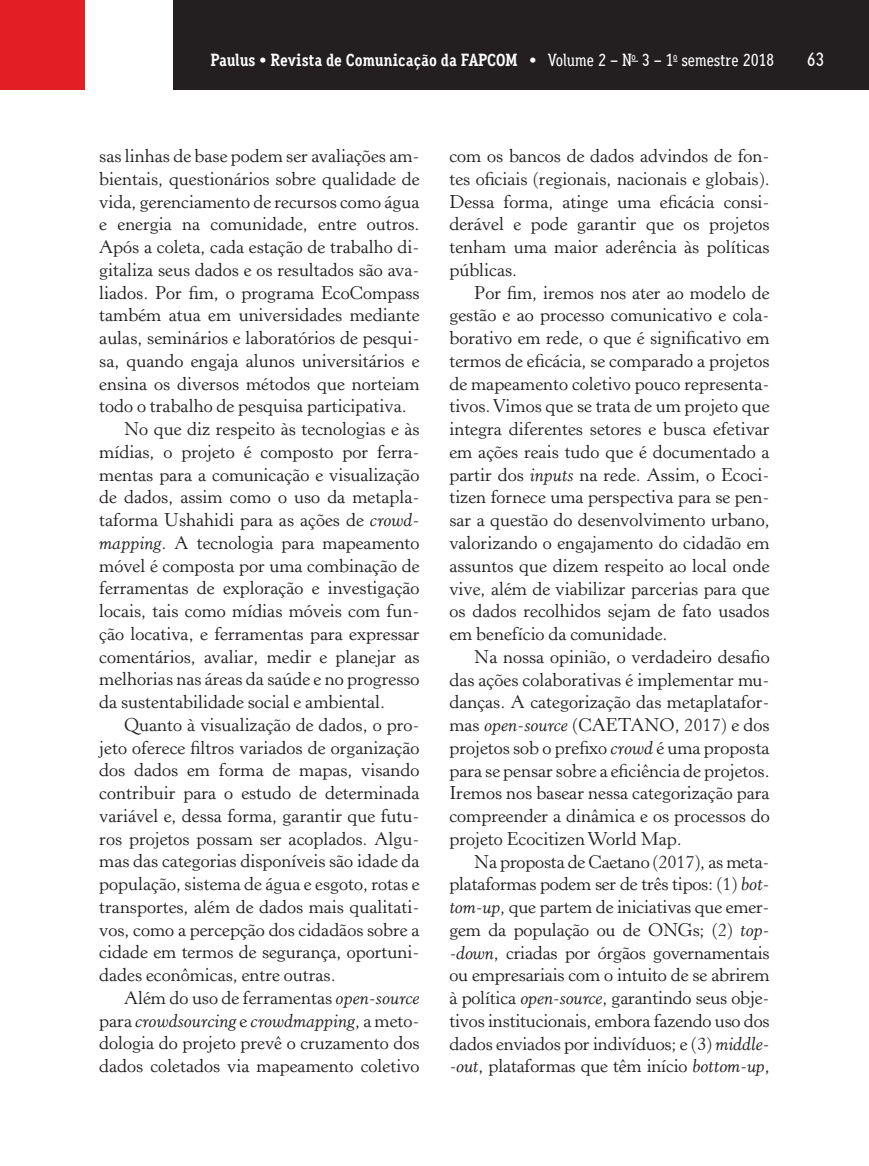
<style>
.page{position:relative;width:869px;height:1166px;background:#fff}
.page>*{position:absolute;margin:0;border:0;box-sizing:border-box;transform-origin:0 0}
.t1{font:500 19.25px "Aaux Office";color:#fff}
.t2{font:18.38px/22.8px "Horley Old Style";color:#231f20;text-align:justify}
.t3{font:italic 18.38px "Horley Old Style";color:#231f20}
.t4{font:700 17.5px "Aaux Office";color:#fff}
.s1{font-weight:500}
.s2{font-style:italic}
.s3{font-style:normal}
</style>
<div class="page">
<div style="left:173px;top:0;width:695px;height:89px;background:#231f20"></div>
<div style="left:0;top:0;width:85px;height:90px;background:#e41e25"></div>
<p class="t4" style="left:210px;top:49px;width:564px">Paulus • Revista de Comunicação da FAPCOM <span class="s1">• Volume 2 – N</span><sup>o</sup> <span class="s1">3 – 1</span><sup>o</sup> <span class="s1">semestre 2018</span></p>
<p class="t1" style="left:806px;top:48px;width:19px">63</p>
<p class="t2" style="left:99px;top:145px;width:321px">sas linhas de base podem ser avaliações am-</p>
<p class="t2" style="left:99px;top:168px;width:321px">bientais, questionários sobre qualidade de</p>
<p class="t2" style="left:99px;top:190px;width:321px">vida, gerenciamento de recursos como água</p>
<p class="t2" style="left:99px;top:213px;width:321px">e energia na comunidade, entre outros.</p>
<p class="t2" style="left:99px;top:236px;width:321px">Após a coleta, cada estação de trabalho di-</p>
<p class="t2" style="left:99px;top:259px;width:321px">gitaliza seus dados e os resultados são ava-</p>
<p class="t2" style="left:99px;top:281px;width:321px">liados. Por fim, o programa EcoCompass</p>
<p class="t2" style="left:99px;top:304px;width:321px">também atua em universidades mediante</p>
<p class="t2" style="left:99px;top:327px;width:321px">aulas, seminários e laboratórios de pesqui-</p>
<p class="t2" style="left:99px;top:350px;width:321px">sa, quando engaja alunos universitários e</p>
<p class="t2" style="left:99px;top:372px;width:321px">ensina os diversos métodos que norteiam</p>
<p class="t2" style="left:99px;top:395px;width:309px">todo o trabalho de pesquisa participativa.</p>
<p class="t2" style="left:124px;top:418px;width:297px">No que diz respeito às tecnologias e às</p>
<p class="t2" style="left:99px;top:441px;width:321px">mídias, o projeto é composto por ferra-</p>
<p class="t2" style="left:99px;top:463px;width:321px">mentas para a comunicação e visualização</p>
<p class="t2" style="left:99px;top:486px;width:321px">de dados, assim como o uso da metapla-</p>
<p class="t2" style="left:99px;top:509px;width:321px">taforma Ushahidi para as ações de <span class="s2">crowd-</span></p>
<p class="t2" style="left:99px;top:532px;width:321px"><span class="s2">mapping</span>. A tecnologia para mapeamento</p>
<p class="t2" style="left:99px;top:554px;width:321px">móvel é composta por uma combinação de</p>
<p class="t2" style="left:99px;top:577px;width:321px">ferramentas de exploração e investigação</p>
<p class="t2" style="left:99px;top:600px;width:321px">locais, tais como mídias móveis com fun-</p>
<p class="t2" style="left:99px;top:623px;width:321px">ção locativa, e ferramentas para expressar</p>
<p class="t2" style="left:99px;top:645px;width:321px">comentários, avaliar, medir e planejar as</p>
<p class="t2" style="left:99px;top:668px;width:321px">melhorias nas áreas da saúde e no progresso</p>
<p class="t2" style="left:99px;top:691px;width:287px">da sustentabilidade social e ambiental.</p>
<p class="t2" style="left:124px;top:714px;width:297px">Quanto à visualização de dados, o pro-</p>
<p class="t2" style="left:99px;top:736px;width:321px">jeto oferece filtros variados de organização</p>
<p class="t2" style="left:99px;top:759px;width:321px">dos dados em forma de mapas, visando</p>
<p class="t2" style="left:99px;top:782px;width:321px">contribuir para o estudo de determinada</p>
<p class="t2" style="left:99px;top:805px;width:321px">variável e, dessa forma, garantir que futu-</p>
<p class="t2" style="left:99px;top:827px;width:321px">ros projetos possam ser acoplados. Algu-</p>
<p class="t2" style="left:99px;top:850px;width:321px">mas das categorias disponíveis são idade da</p>
<p class="t2" style="left:99px;top:873px;width:321px">população, sistema de água e esgoto, rotas e</p>
<p class="t2" style="left:99px;top:896px;width:321px">transportes, além de dados mais qualitati-</p>
<p class="t2" style="left:99px;top:918px;width:321px">vos, como a percepção dos cidadãos sobre a</p>
<p class="t2" style="left:99px;top:941px;width:321px">cidade em termos de segurança, oportuni-</p>
<p class="t2" style="left:99px;top:964px;width:238px">dades econômicas, entre outras.</p>
<p class="t2" style="left:124px;top:987px;width:297px">Além do uso de ferramentas <span class="s2">open-source</span></p>
<p class="t3" style="left:99px;top:1009px;width:321px"><span class="s3">para</span> crowdsourcing <span class="s3">e</span> crowdmapping<span class="s3">, a meto-</span></p>
<p class="t2" style="left:99px;top:1032px;width:321px">dologia do projeto prevê o cruzamento dos</p>
<p class="t2" style="left:99px;top:1055px;width:321px">dados coletados via mapeamento coletivo</p>
<p class="t2" style="left:449px;top:145px;width:321px">com os bancos de dados advindos de fon&shy;tes oficiais (regionais, nacionais e globais).<br>Dessa forma, atinge uma eficácia consi&shy;derável e pode garantir que os projetos tenham uma maior aderência às políticas públicas.</p>
<p class="t2" style="left:449px;top:282px;width:321px;text-indent:25px">Por fim, iremos nos ater ao modelo de gestão e ao processo comunicativo e cola&shy;borativo em rede, o que é significativo em termos de eficácia, se comparado a projetos de mapeamento coletivo pouco representa&shy;tivos. Vimos que se trata de um projeto que integra diferentes setores e busca efetivar em ações reais tudo que é documentado a partir dos <span class="s2">inputs</span> na rede. Assim, o Ecoci&shy;tizen fornece uma perspectiva para se pen&shy;sar a questão do desenvolvimento urbano, valorizando o engajamento do cidadão em assuntos que dizem respeito ao local onde vive, além de viabilizar parcerias para que os dados recolhidos sejam de fato usados em benefício da comunidade.</p>
<p class="t2" style="left:449px;top:646px;width:321px;text-indent:25px">Na nossa opinião, o verdadeiro desafio das ações colaborativas é implementar mu&shy;danças. A categorização das metaplatafor&shy;mas <span class="s2">open-source</span> (CAETANO, 2017) e dos projetos sob o prefixo <span class="s2">crowd</span> é uma proposta para se pensar sobre a eficiência de projetos.<br>Iremos nos basear nessa categorização para compreender a dinâmica e os processos do projeto Ecocitizen World Map.</p>
<p class="t2" style="left:449px;top:850px;width:321px;text-indent:25px">Na proposta de Caetano (2017), as meta&shy;plataformas podem ser de três tipos: (1) <span class="s2">bot&shy;tom-up</span>, que partem de iniciativas que emer&shy;gem da população ou de ONGs; (2) <span class="s2">top--down</span>, criadas por órgãos governamentais ou empresariais com o intuito de se abrirem à política <span class="s2">open-source</span>, garantindo seus obje&shy;tivos institucionais, embora fazendo uso dos dados enviados por indivíduos; e (3) <span class="s2">middle--out</span>, plataformas que têm início <span class="s2">bottom-up</span>,</p>
</div>
